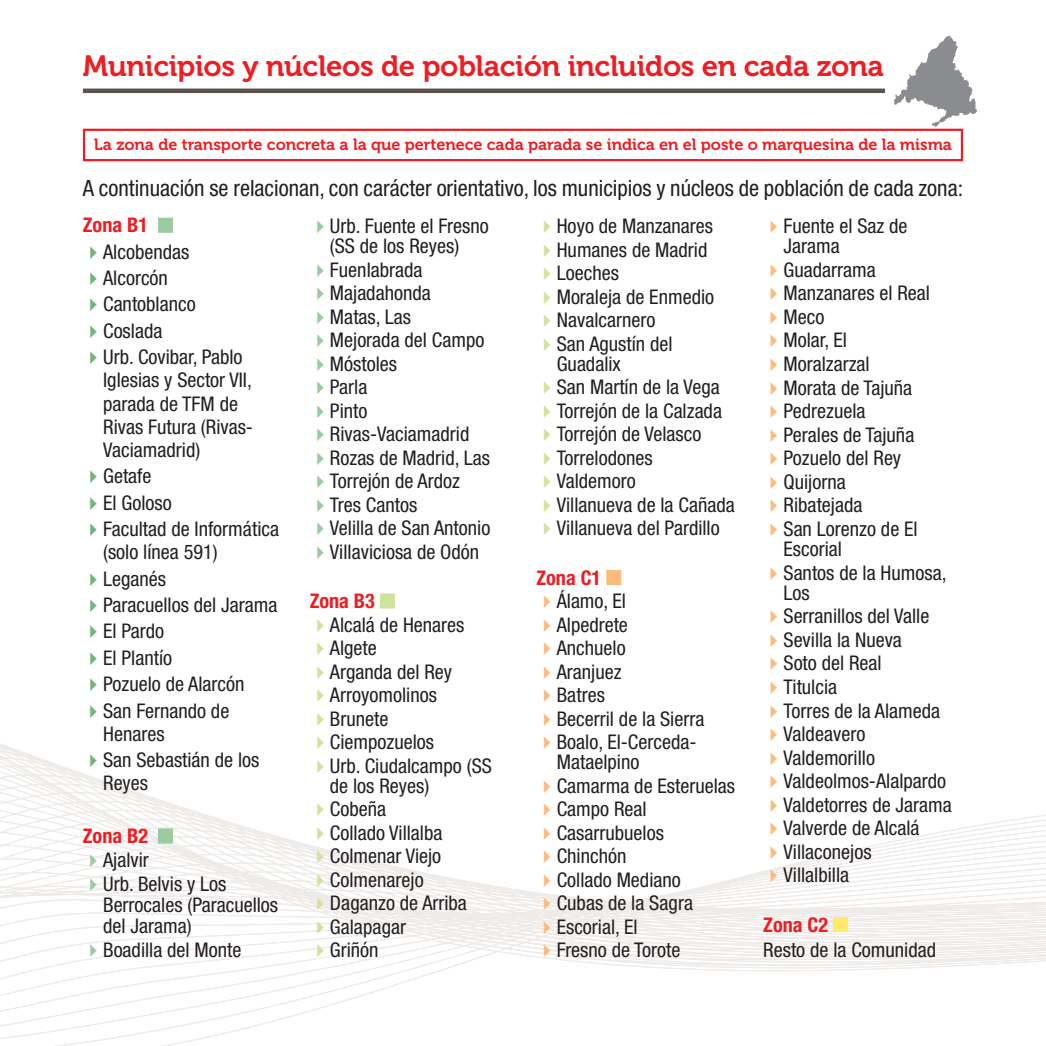
<style>
.page{position:relative;width:1046px;height:1046px;background:#fff}
.page>*{position:absolute;margin:0;border:0;box-sizing:border-box;transform-origin:0 0}
.t1{font:29.25px "Museo 700";letter-spacing:-.01em;color:#ee1d23}
.t2{font:condensed 22.5px "Helvetica Neue LT Std";color:#231f20}
.t3{font:condensed 20.25px/23.4px "Helvetica Neue LT Std";color:#231f20}
.t4{font:16.2px "Museo 700";color:#ee1d23}
.s1{font-weight:700;color:#ee1d23}
.s2{color:#9ccaa1}
.s3{color:#d0e39a}
.s4{color:#fbbb7d}
.s5{color:#ffea6b}
</style>
<div class="page">
<hr style="left:83px;top:89px;width:802px;height:4px;background:#5d514e">
<svg style="left:893px;top:35px;width:84px;height:92px"></svg>
<div style="left:83px;top:129px;width:880px;height:32px;border:2px solid #ee1d23"></div>
<svg style="left:0;top:743px;width:1046px;height:303px"></svg>
<h1 class="t1" style="left:83px;top:49px;width:803px">Municipios y núcleos de población incluidos en cada zona</h1>
<p class="t4" style="left:94px;top:135px;width:860px">La zona de transporte concreta a la que pertenece cada parada se indica en el poste o marquesina de la misma</p>
<p class="t2" style="left:83px;top:180px;width:882px">A continuación se relacionan, con carácter orientativo, los municipios y núcleos de población de cada zona:</p>
<p class="t3" style="left:103px;top:214px;width:141px;line-height:26.3px;text-indent:-20px"><span class="s1">Zona B1</span> <span class="s2">■<br></span>Alcobendas<br>Alcorcón<br>Cantoblanco<br>Coslada<br>Urb. Covibar, Pablo</p>
<p class="t3" style="left:103px;top:370px;width:151px">Iglesias y Sector VII, parada de TFM de<br>Rivas Futura (Rivas-<br>Vaciamadrid)</p>
<p class="t3" style="left:103px;top:465px;width:177px;line-height:26.3px">Getafe<br>El Goloso<br>Facultad de Informática</p>
<p class="t3" style="left:103px;top:541px;width:176px;line-height:26.3px">(solo línea 591)<br>Leganés<br>Paracuellos del Jarama<br>El Pardo<br>El Plantío<br>Pozuelo de Alarcón<br>San Fernando de</p>
<p class="t3" style="left:103px;top:722px;width:158px;line-height:26.3px">Henares<br>San Sebastián de los</p>
<p class="t3" style="left:103px;top:773px;width:46px">Reyes</p>
<p class="t3" style="left:103px;top:826px;width:125px;line-height:24.1px;text-indent:-20px"><span class="s1">Zona B2</span> <span class="s2">■<br></span>Ajalvir<br>Urb. Belvis y Los</p>
<p class="t3" style="left:103px;top:896px;width:177px;line-height:20.9px">Berrocales (Paracuellos del Jarama)</p>
<p class="t3" style="left:103px;top:940px;width:140px">Boadilla del Monte</p>
<p class="t3" style="left:330px;top:218px;width:160px;line-height:20.2px">Urb. Fuente el Fresno (SS de los Reyes)</p>
<p class="t3" style="left:330px;top:260px;width:162px">Fuenlabrada<br>Majadahonda<br>Matas, Las<br>Mejorada del Campo<br>Móstoles<br>Parla<br>Pinto<br>Rivas-Vaciamadrid<br>Rozas de Madrid, Las<br>Torrejón de Ardoz<br>Tres Cantos<br>Velilla de San Antonio<br>Villaviciosa de Odón</p>
<p class="t3" style="left:330px;top:591px;width:163px;text-indent:-20px"><span class="s1">Zona B3</span> <span class="s3">■<br></span>Alcalá de Henares<br>Algete<br>Arganda del Rey<br>Arroyomolinos<br>Brunete<br>Ciempozuelos<br>Urb. Ciudalcampo (SS</p>
<p class="t3" style="left:330px;top:776px;width:139px">de los Reyes)<br>Cobeña<br>Collado Villalba<br>Colmenar Viejo<br>Colmenarejo<br>Daganzo de Arriba<br>Galapagar<br>Griñón</p>
<p class="t3" style="left:557px;top:216px;width:159px">Hoyo de Manzanares<br>Humanes de Madrid<br>Loeches<br>Moraleja de Enmedio<br>Navalcarnero<br>San Agustín del</p>
<p class="t3" style="left:557px;top:354px;width:179px">Guadalix<br>San Martín de la Vega<br>Torrejón de la Calzada<br>Torrejón de Velasco<br>Torrelodones<br>Valdemoro<br>Villanueva de la Cañada<br>Villanueva del Pardillo</p>
<p class="t3" style="left:557px;top:567px;width:149px;text-indent:-20px"><span class="s1">Zona C1</span> <span class="s4">■<br></span>Álamo, El<br>Alpedrete<br>Anchuelo<br>Aranjuez<br>Batres<br>Becerril de la Sierra<br>Boalo, El-Cerceda-</p>
<p class="t3" style="left:557px;top:752px;width:180px">Mataelpino<br>Camarma de Esteruelas<br>Campo Real<br>Casarrubuelos<br>Chinchón<br>Collado Mediano<br>Cubas de la Sagra<br>Escorial, El<br>Fresno de Torote</p>
<p class="t3" style="left:784px;top:218px;width:126px;line-height:20.2px">Fuente el Saz de<br>Jarama</p>
<p class="t3" style="left:784px;top:260px;width:148px">Guadarrama<br>Manzanares el Real<br>Meco<br>Molar, El<br>Moralzarzal<br>Morata de Tajuña<br>Pedrezuela<br>Perales de Tajuña<br>Pozuelo del Rey<br>Quijorna<br>Ribatejada<br>San Lorenzo de El</p>
<p class="t3" style="left:784px;top:539px;width:164px">Escorial<br>Santos de la Humosa,</p>
<p class="t3" style="left:784px;top:583px;width:170px">Los<br>Serranillos del Valle<br>Sevilla la Nueva<br>Soto del Real<br>Titulcia<br>Torres de la Alameda<br>Valdeavero<br>Valdemorillo<br>Valdeolmos-Alalpardo<br>Valdetorres de Jarama<br>Valverde de Alcalá<br>Villaconejos<br>Villalbilla</p>
<p class="t3" style="left:763px;top:913px;width:174px;line-height:25.9px"><span class="s1">Zona C2</span> <span class="s5">■<br></span>Resto de la Comunidad</p>
</div>
